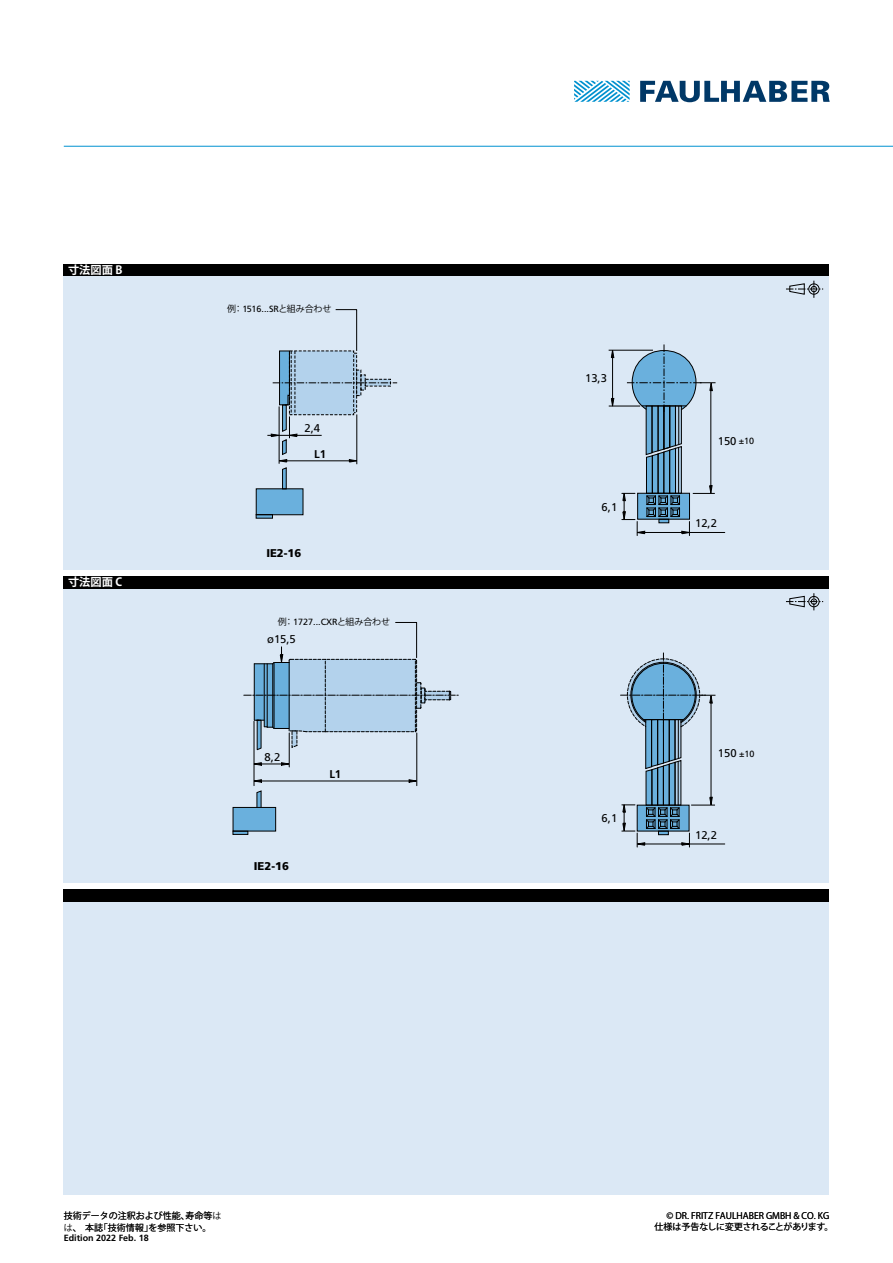
<style>
.page{position:relative;width:893px;height:1263px;background:#fff}
.page>*{position:absolute;margin:0;border:0;box-sizing:border-box;transform-origin:0 0}
.t1{font:11.25px "Frutiger LT";color:#000}
.t2{font:900 11.25px "Frutiger LT";color:#000}
.t3{font:700 11.25px "Koz Go Pro";color:#fff}
.t4{font:700 11.25px "Frutiger LT";color:#000}
.t5{font:9px/10.8px "Koz Go Pro";color:#000}
.t6{font:9px "Frutiger LT";color:#000}
.t7{font:700 9px "Frutiger LT";color:#000}
.s1{font-family:"Koz Go Pro"}
.s2{font-size:9px}
</style>
<div class="page">
<hr style="left:64px;top:146px;width:829px;height:1px;background:#0092d0">
<svg style="left:574px;top:81px;width:56px;height:21px"></svg>
<svg style="left:640px;top:81px;width:190px;height:21px"></svg>
<div style="left:64px;top:901px;width:765px;height:294px;background:#dbe8f5"></div>
<div style="left:64px;top:264px;width:765px;height:12px;background:#000"></div>
<div style="left:64px;top:889px;width:765px;height:12px;background:#000"></div>
<div style="left:64px;top:276px;width:765px;height:294px;background:#dbe8f5"></div>
<div style="left:64px;top:589px;width:765px;height:293px;background:#dbe8f5"></div>
<div style="left:64px;top:576px;width:765px;height:13px;background:#000"></div>
<svg style="left:786px;top:281px;width:37px;height:17px"></svg>
<hr style="left:609px;top:350px;width:44px;height:1px;background:#000">
<hr style="left:609px;top:406px;width:31px;height:1px;background:#000">
<hr style="left:612px;top:355px;width:1px;height:45px;background:#000">
<svg style="left:611px;top:349px;width:3px;height:9px"></svg>
<svg style="left:611px;top:398px;width:3px;height:9px"></svg>
<svg style="left:256px;top:309px;width:141px;height:209px"></svg>
<hr style="left:642px;top:532px;width:83px;height:1px;background:#000">
<svg style="left:622px;top:344px;width:93px;height:192px"></svg>
<svg style="left:786px;top:593px;width:37px;height:17px"></svg>
<svg style="left:253px;top:762px;width:36px;height:4px"></svg>
<hr style="left:416px;top:733px;width:1px;height:53px;background:#000">
<hr style="left:257px;top:781px;width:158px;height:1px;background:#000">
<svg style="left:409px;top:779px;width:9px;height:4px"></svg>
<svg style="left:253px;top:779px;width:9px;height:4px"></svg>
<hr style="left:289px;top:733px;width:1px;height:34px;background:#000">
<hr style="left:254px;top:721px;width:1px;height:65px;background:#000">
<svg style="left:233px;top:790px;width:43px;height:44px"></svg>
<div style="left:233px;top:807px;width:43px;height:24px;border:1px solid #000"></div>
<div style="left:233px;top:831px;width:15px;height:4px;border:1px solid #000"></div>
<svg style="left:244px;top:622px;width:215px;height:129px"></svg>
<hr style="left:642px;top:844px;width:83px;height:1px;background:#000">
<svg style="left:620px;top:652px;width:95px;height:195px"></svg>
<p class="t3" style="left:68px;top:262px;width:56px">寸法図面 B</p>
<p class="t3" style="left:68px;top:575px;width:56px">寸法図面 C</p>
<p class="t6" style="left:227px;top:304px;width:106px"><span class="s1">例：</span>1516...SR<span class="s1">と組み合わせ</span></p>
<p class="t1" style="left:305px;top:421px;width:17px">2,4</p>
<p class="t4" style="left:314px;top:447px;width:13px">L1</p>
<p class="t2" style="left:266px;top:546px;width:37px">IE2-16</p>
<p class="t6" style="left:278px;top:617px;width:114px"><span class="s1">例：</span>1727...CXR<span class="s1">と組み合わせ</span></p>
<p class="t1" style="left:267px;top:632px;width:30px">ø15,5</p>
<p class="t1" style="left:265px;top:750px;width:17px">8,2</p>
<p class="t2" style="left:254px;top:859px;width:37px">IE2-16</p>
<p class="t4" style="left:329px;top:767px;width:13px">L1</p>
<p class="t5" style="left:64px;top:1210px;width:159px;line-height:11.7px">技術データの注釈および性能、寿命等はは、 本誌「技術情報」を参照下さい。</p>
<p class="t7" style="left:64px;top:1233px;width:87px">Edition 2022 Feb. 18</p>
<p class="t1" style="left:585px;top:371px;width:23px">13,3</p>
<p class="t1" style="left:602px;top:500px;width:17px">6,1</p>
<p class="t1" style="left:718px;top:434px;width:38px">150 <span class="s2">±10</span></p>
<p class="t1" style="left:695px;top:517px;width:23px">12,2</p>
<p class="t1" style="left:602px;top:812px;width:17px">6,1</p>
<p class="t1" style="left:718px;top:747px;width:38px">150 <span class="s2">±10</span></p>
<p class="t1" style="left:695px;top:828px;width:23px">12,2</p>
<p class="t5" style="left:654px;top:1211px;width:181px;text-indent:12px">© DR. FRITZ FAULHABER GMBH &amp; CO. KG仕様は予告なしに変更されることがあります。</p>
</div>
